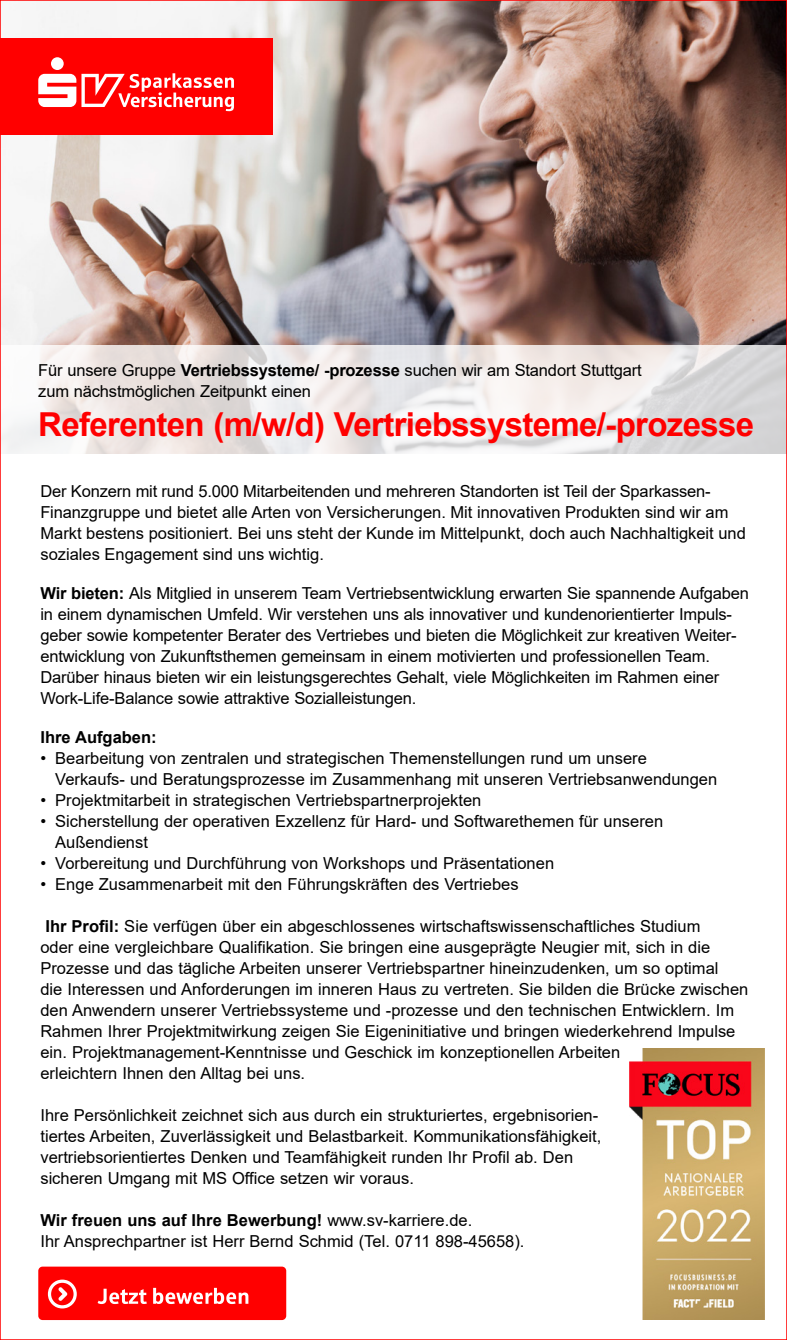
<style>
.page{position:relative;width:787px;height:1340px;background:#fff}
.page>*{position:absolute;margin:0;border:0;box-sizing:border-box;transform-origin:0 0}
.t1{font:700 33px "Arial";letter-spacing:-.02em;color:#f00}
.t2{font:16.5px/21px "Arial";color:#000}
.t3{font:700 16.5px "Arial";color:#000}
.s1{font-weight:700}
.s2{font-weight:400}
</style>
<div class="page">
<img style="left:2px;top:2px;width:783px;height:343px">
<div style="left:0;top:38px;width:272px;height:97px;background:#f00"></div>
<svg style="left:2px;top:345px;width:783px;height:109px"></svg>
<div style="left:51px;top:57px;width:13px;height:13px;background:#fff;border-radius:50%"></div>
<svg style="left:38px;top:73px;width:196px;height:38px"></svg>
<div style="left:38px;top:1266px;width:248px;height:53px;background:#f00;border-radius:4px"></div>
<svg style="left:48px;top:1279px;width:29px;height:29px"></svg>
<svg style="left:98px;top:1287px;width:150px;height:16px"></svg>
<img style="left:629px;top:1048px;width:135px;height:271px">
<p class="t2" style="left:38px;top:359px;width:605px">Für unsere Gruppe <span class="s1">Vertriebssysteme/ -prozesse</span> suchen wir am Standort Stuttgart zum nächstmöglichen Zeitpunkt einen</p>
<p class="t1" style="left:38px;top:401px;width:717px">Referenten (m/w/d) Vertriebssysteme/-prozesse</p>
<p class="t2" style="left:40px;top:480px;width:707px">Der Konzern mit rund 5.000 Mitarbeitenden und mehreren Standorten ist Teil der Sparkassen-<br>Finanzgruppe und bietet alle Arten von Versicherungen. Mit innovativen Produkten sind wir am<br>Markt bestens positioniert. Bei uns steht der Kunde im Mittelpunkt, doch auch Nachhaltigkeit und</p>
<p class="t2" style="left:40px;top:543px;width:285px">soziales Engagement sind uns wichtig.</p>
<p class="t2" style="left:40px;top:582px;width:710px"><span class="s1">Wir bieten:</span> Als Mitglied in unserem Team Vertriebsentwicklung erwarten Sie spannende Aufgaben in einem dynamischen Umfeld. Wir verstehen uns als innovativer und kundenorientierter Impuls&shy;geber sowie kompetenter Berater des Vertriebes und bieten die Möglichkeit zur kreativen Weiter&shy;entwicklung von Zukunftsthemen gemeinsam in einem motivierten und professionellen Team.<br>Darüber hinaus bieten wir ein leistungsgerechtes Gehalt, viele Möglichkeiten im Rahmen einer Work-Life-Balance sowie attraktive Sozialleistungen.</p>
<p class="t3" style="left:40px;top:725px;width:118px">Ihre Aufgaben:</p>
<p class="t2" style="left:55px;top:747px;width:663px;text-indent:-15px">• Bearbeitung von zentralen und strategischen Themenstellungen rund um unsere<br>Verkaufs- und Beratungsprozesse im Zusammenhang mit unseren Vertriebsanwendungen</p>
<p class="t2" style="left:40px;top:789px;width:442px">• Projektmitarbeit in strategischen Vertriebspartnerprojekten</p>
<p class="t2" style="left:55px;top:810px;width:609px;text-indent:-15px">• Sicherstellung der operativen Exzellenz für Hard- und Softwarethemen für unseren<br>Außendienst</p>
<p class="t2" style="left:40px;top:852px;width:515px">• Vorbereitung und Durchführung von Workshops und Präsentationen</p>
<p class="t2" style="left:40px;top:873px;width:480px">• Enge Zusammenarbeit mit den Führungskräften des Vertriebes</p>
<p class="t2" style="left:40px;top:915px;width:709px;text-indent:5px"><span class="s1">Ihr Profil:</span> Sie verfügen über ein abgeschlossenes wirtschaftswissenschaftliches Studium<br>oder eine vergleichbare Qualifikation. Sie bringen eine ausgeprägte Neugier mit, sich in die Prozesse und das tägliche Arbeiten unserer Vertriebspartner hineinzudenken, um so optimal<br>die Interessen und Anforderungen im inneren Haus zu vertreten. Sie bilden die Brücke zwischen den Anwendern unserer Vertriebssysteme und -prozesse und den technischen Entwicklern. Im Rahmen Ihrer Projektmitwirkung zeigen Sie Eigeninitiative und bringen wiederkehrend Impulse ein. Projektmanagement-Kenntnisse und Geschick im konzeptionellen Arbeiten</p>
<p class="t2" style="left:40px;top:1062px;width:266px">erleichtern Ihnen den Alltag bei uns.</p>
<p class="t2" style="left:40px;top:1104px;width:559px">Ihre Persönlichkeit zeichnet sich aus durch ein strukturiertes, ergebnisorien-</p>
<p class="t2" style="left:40px;top:1125px;width:562px">tiertes Arbeiten, Zuverlässigkeit und Belastbarkeit. Kommunikationsfähigkeit,</p>
<p class="t2" style="left:40px;top:1146px;width:534px">vertriebsorientiertes Denken und Teamfähigkeit runden Ihr Profil ab. Den</p>
<p class="t2" style="left:40px;top:1167px;width:375px">sicheren Umgang mit MS Office setzen wir voraus.</p>
<p class="t3" style="left:40px;top:1208px;width:433px">Wir freuen uns auf Ihre Bewerbung! <span class="s2">www.sv-karriere.de.</span></p>
<p class="t2" style="left:40px;top:1230px;width:485px">Ihr Ansprechpartner ist Herr Bernd Schmid (Tel. 0711 898-45658).</p>
</div>
